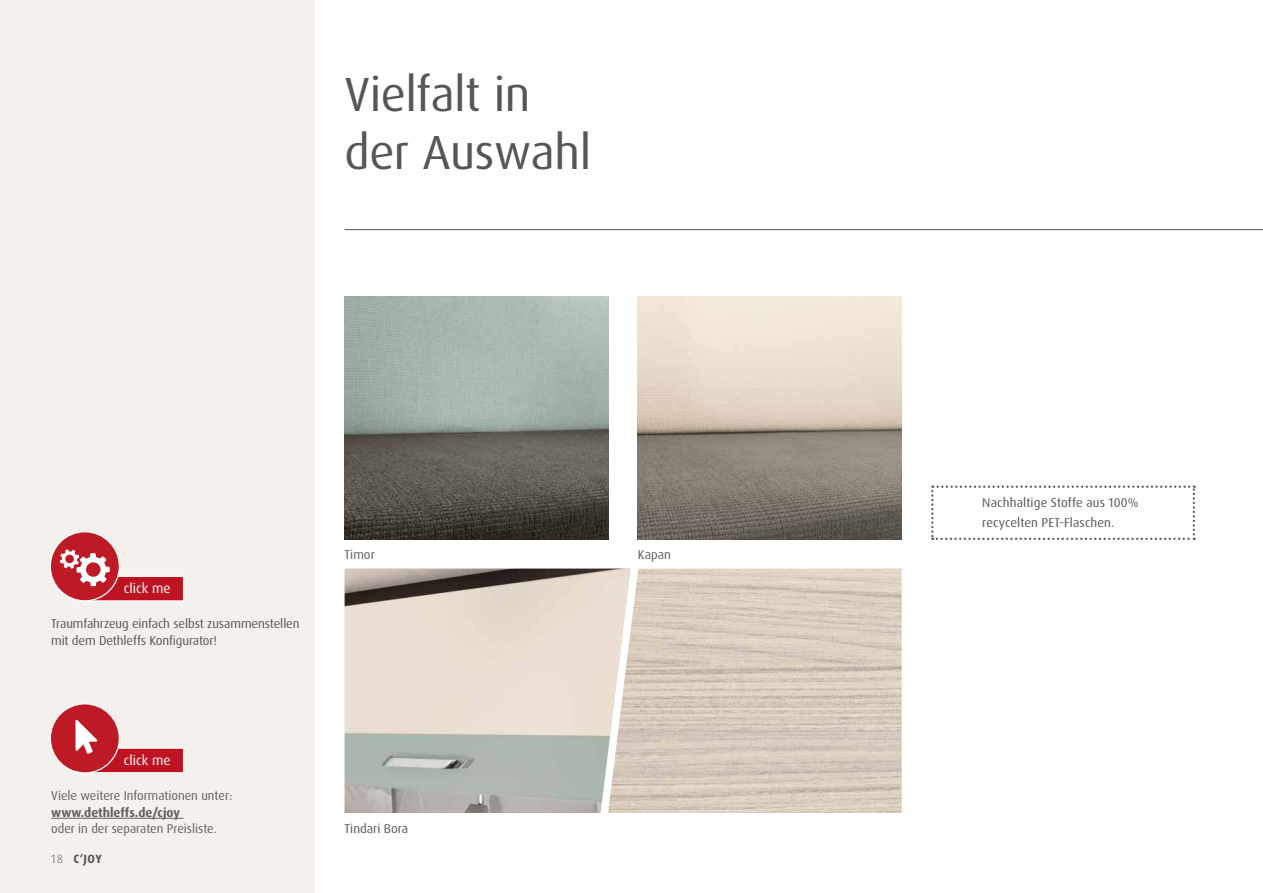
<style>
.page{position:relative;width:1263px;height:893px;background:#fff}
.page>*{position:absolute;margin:0;border:0;box-sizing:border-box;transform-origin:0 0}
.t1{font:48px/58.5px "Dax OT";letter-spacing:-.01em;color:#565656}
.t2{font:13.65px "Dax OT";color:#fff}
.t3{font:12.75px/16.5px "Dax OT";letter-spacing:-.01em;color:#565656}
.t4{font:12.75px "Dax OT";color:#625e5f}
.t5{font:12.75px/19.5px "Dax OT";letter-spacing:.01em;color:#565656}
.t6{font:700 12.75px "Dax OT";color:#625e5f}
.t7{font:700 12px "Dax Pro";color:#565656}
.s1{font-family:"Dax OT";font-weight:300}
</style>
<div class="page">
<img style="left:344px;top:296px;width:264px;height:244px">
<img style="left:638px;top:296px;width:263px;height:244px">
<img style="left:345px;top:569px;width:263px;height:244px">
<img style="left:608px;top:569px;width:294px;height:244px">
<svg style="left:931px;top:486px;width:264px;height:54px"></svg>
<hr style="left:345px;top:229px;width:918px;height:1px;background:#565656">
<div style="left:0;top:0;width:315px;height:893px;background:#f4f1ed"></div>
<hr style="left:51px;top:818px;width:133px;height:1px;background:#625e5f">
<div style="left:50px;top:704px;width:69px;height:69px;background:#bd1a26;border-radius:50%"></div>
<svg style="left:75px;top:720px;width:109px;height:53px"></svg>
<div style="left:50px;top:532px;width:69px;height:69px;background:#bd1a26;border-radius:50%"></div>
<svg style="left:60px;top:549px;width:124px;height:53px"></svg>
<h1 class="t1" style="left:344px;top:66px;width:248px">Vielfalt in der Auswahl</h1>
<p class="t2" style="left:124px;top:580px;width:48px">click me</p>
<p class="t3" style="left:51px;top:616px;width:250px">Traumfahrzeug einfach selbst zusammenstellen mit dem Dethleffs Konfigurator!</p>
<p class="t2" style="left:124px;top:752px;width:48px">click me</p>
<p class="t4" style="left:51px;top:788px;width:183px">Viele weitere Informationen unter:</p>
<p class="t6" style="left:51px;top:804px;width:130px">www.dethleffs.de/cjoy</p>
<p class="t4" style="left:51px;top:821px;width:167px">oder in der separaten Preisliste.</p>
<p class="t7" style="left:51px;top:851px;width:52px"><span class="s1">18</span> C‘JOY</p>
<p class="t4" style="left:345px;top:547px;width:32px">Timor</p>
<p class="t4" style="left:638px;top:547px;width:35px">Kapan</p>
<p class="t3" style="left:345px;top:821px;width:65px">Tindari Bora</p>
<p class="t5" style="left:982px;top:493px;width:158px">Nachhaltige Stoffe aus 100% recycelten PET-Flaschen.</p>
</div>
